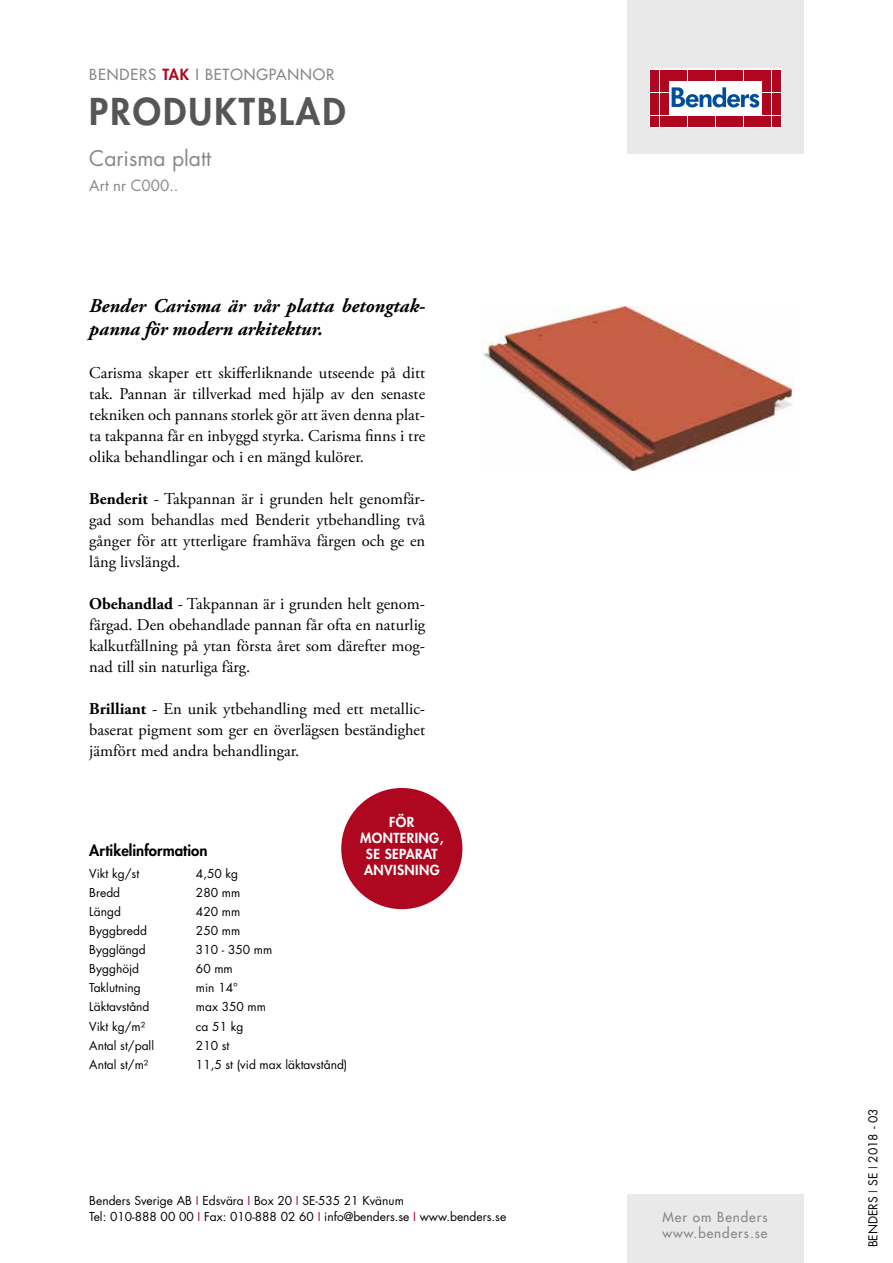
<style>
.page{position:relative;width:893px;height:1263px;background:#fff}
.page>*{position:absolute;margin:0;border:0;box-sizing:border-box;transform-origin:0 0}
.t1{font:800 36px "Futura Std";letter-spacing:.06em;color:#565655}
.t2{font:21px "Futura Std";color:#868786}
.t3{font:italic 700 19.5px/23.4px "Adobe Garamond Pro";color:#000}
.t4{font:16.5px/21px "Adobe Garamond Pro";color:#000;text-align:justify}
.t5{font:500 15px "Futura Std";letter-spacing:.06em;color:#868786}
.t6{font:800 15px "Futura Std";color:#000}
.t7{font:15px "Futura Std";color:#868786}
.t8{font:800 13.5px/16.2px "Futura Std";letter-spacing:.03em;color:#fff;text-align:center}
.t9{font:500 13.5px/16.2px "Futura Std";letter-spacing:.07em;color:#868786}
.t10{font:12px/16.5px "Futura Std";color:#000}
.s1{font-weight:800;color:#ae071f}
.s2{font-weight:700}
.s3{color:#ae071f}
</style>
<div class="page">
<div style="left:627px;top:0;width:177px;height:153px;background:#e9e9e9"></div>
<svg style="left:649px;top:69px;width:132px;height:59px;background:#eac2c8"></svg>
<div style="left:651px;top:70px;width:8px;height:10px;background:#ae071f"></div>
<div style="left:660px;top:70px;width:8px;height:10px;background:#ae071f"></div>
<div style="left:651px;top:81px;width:8px;height:11px;background:#ae071f"></div>
<div style="left:660px;top:81px;width:8px;height:11px;background:#ae071f"></div>
<div style="left:651px;top:93px;width:8px;height:10px;background:#ae071f"></div>
<div style="left:660px;top:93px;width:8px;height:10px;background:#ae071f"></div>
<div style="left:651px;top:104px;width:8px;height:11px;background:#ae071f"></div>
<div style="left:660px;top:104px;width:8px;height:11px;background:#ae071f"></div>
<div style="left:651px;top:116px;width:8px;height:10px;background:#ae071f"></div>
<div style="left:660px;top:116px;width:8px;height:10px;background:#ae071f"></div>
<div style="left:669px;top:70px;width:8px;height:10px;background:#ae071f"></div>
<div style="left:679px;top:70px;width:8px;height:10px;background:#ae071f"></div>
<div style="left:688px;top:70px;width:8px;height:10px;background:#ae071f"></div>
<div style="left:697px;top:70px;width:9px;height:10px;background:#ae071f"></div>
<div style="left:707px;top:70px;width:8px;height:10px;background:#ae071f"></div>
<div style="left:716px;top:70px;width:8px;height:10px;background:#ae071f"></div>
<div style="left:725px;top:70px;width:9px;height:10px;background:#ae071f"></div>
<div style="left:735px;top:70px;width:8px;height:10px;background:#ae071f"></div>
<div style="left:744px;top:70px;width:8px;height:10px;background:#ae071f"></div>
<div style="left:753px;top:70px;width:9px;height:10px;background:#ae071f"></div>
<div style="left:669px;top:116px;width:8px;height:10px;background:#ae071f"></div>
<div style="left:679px;top:116px;width:8px;height:10px;background:#ae071f"></div>
<div style="left:688px;top:116px;width:8px;height:10px;background:#ae071f"></div>
<div style="left:697px;top:116px;width:9px;height:10px;background:#ae071f"></div>
<div style="left:707px;top:116px;width:8px;height:10px;background:#ae071f"></div>
<div style="left:716px;top:116px;width:8px;height:10px;background:#ae071f"></div>
<div style="left:725px;top:116px;width:9px;height:10px;background:#ae071f"></div>
<div style="left:735px;top:116px;width:8px;height:10px;background:#ae071f"></div>
<div style="left:744px;top:116px;width:8px;height:10px;background:#ae071f"></div>
<div style="left:753px;top:116px;width:9px;height:10px;background:#ae071f"></div>
<div style="left:763px;top:70px;width:8px;height:10px;background:#ae071f"></div>
<div style="left:772px;top:70px;width:8px;height:10px;background:#ae071f"></div>
<div style="left:763px;top:81px;width:8px;height:11px;background:#ae071f"></div>
<div style="left:772px;top:81px;width:8px;height:11px;background:#ae071f"></div>
<div style="left:763px;top:93px;width:8px;height:10px;background:#ae071f"></div>
<div style="left:772px;top:93px;width:8px;height:10px;background:#ae071f"></div>
<div style="left:763px;top:104px;width:8px;height:11px;background:#ae071f"></div>
<div style="left:772px;top:104px;width:8px;height:11px;background:#ae071f"></div>
<div style="left:763px;top:116px;width:8px;height:10px;background:#ae071f"></div>
<div style="left:772px;top:116px;width:8px;height:10px;background:#ae071f"></div>
<svg style="left:672px;top:87px;width:87px;height:21px;background:#8fb1d4"></svg>
<div style="left:627px;top:1195px;width:177px;height:68px;background:#e9e9e9"></div>
<img style="left:482px;top:306px;width:311px;height:164px">
<div style="left:341px;top:788px;width:121px;height:121px;background:#ae071f;border-radius:50%"></div>
<p class="t5" style="left:89px;top:65px;width:247px">BENDERS <span class="s1">TAK</span> I BETONGPANNOR</p>
<h1 class="t1" style="left:89px;top:89px;width:258px">PRODUKTBLAD</h1>
<p class="t2" style="left:89px;top:145px;width:123px">Carisma platt</p>
<p class="t7" style="left:89px;top:176px;width:91px">Art nr C000..</p>
<p class="t3" style="left:89px;top:294px;width:337px">Bender Carisma är vår platta betongtak&shy;panna för modern arkitektur.</p>
<p class="t4" style="left:89px;top:363px;width:337px">Carisma skaper ett skifferliknande utseende på ditt tak. Pannan är tillverkad med hjälp av den senaste tekniken och pannans storlek gör att även denna plat&shy;ta takpanna får en inbyggd styrka. Carisma finns i tre olika behandlingar och i en mängd kulörer.</p>
<p class="t4" style="left:89px;top:489px;width:337px"><span class="s2">Benderit</span> - Takpannan är i grunden helt genomfär&shy;gad som behandlas med Benderit ytbehandling två gånger för att ytterligare framhäva färgen och ge en lång livslängd.</p>
<p class="t4" style="left:89px;top:594px;width:337px"><span class="s2">Obehandlad</span> - Takpannan är i grunden helt genom&shy;färgad. Den obehandlade pannan får ofta en naturlig kalkutfällning på ytan första året som därefter mog&shy;nad till sin naturliga färg.</p>
<p class="t4" style="left:89px;top:699px;width:337px"><span class="s2">Brilliant</span> - En unik ytbehandling med ett metallic&shy;baserat pigment som ger en överlägsen beständighet jämfört med andra behandlingar.</p>
<p class="t6" style="left:89px;top:840px;width:120px">Artikelinformation</p>
<p class="t10" style="left:89px;top:865px;width:51px">Vikt kg/st</p>
<p class="t10" style="left:196px;top:865px;width:44px">4,50 kg</p>
<p class="t10" style="left:89px;top:884px;width:32px">Bredd</p>
<p class="t10" style="left:196px;top:884px;width:46px">280 mm</p>
<p class="t10" style="left:89px;top:903px;width:33px">Längd</p>
<p class="t10" style="left:196px;top:903px;width:46px">420 mm</p>
<p class="t10" style="left:89px;top:922px;width:59px">Byggbredd</p>
<p class="t10" style="left:196px;top:922px;width:46px">250 mm</p>
<p class="t10" style="left:89px;top:941px;width:58px">Bygglängd</p>
<p class="t10" style="left:196px;top:941px;width:78px">310 - 350 mm</p>
<p class="t10" style="left:89px;top:961px;width:51px">Bygghöjd</p>
<p class="t10" style="left:196px;top:961px;width:38px">60 mm</p>
<p class="t10" style="left:89px;top:980px;width:53px">Taklutning</p>
<p class="t10" style="left:196px;top:980px;width:43px">min 14°</p>
<p class="t10" style="left:89px;top:999px;width:62px">Läktavstånd</p>
<p class="t10" style="left:196px;top:999px;width:72px">max 350 mm</p>
<p class="t10" style="left:89px;top:1018px;width:57px">Vikt kg/m²</p>
<p class="t10" style="left:196px;top:1018px;width:49px">ca 51 kg</p>
<p class="t10" style="left:89px;top:1037px;width:66px">Antal st/pall</p>
<p class="t10" style="left:196px;top:1037px;width:35px">210 st</p>
<p class="t10" style="left:89px;top:1056px;width:61px">Antal st/m²</p>
<p class="t10" style="left:196px;top:1056px;width:153px">11,5 st (vid max läktavstånd)</p>
<p class="t8" style="left:360px;top:814px;width:85px">FÖR<br>MONTERING,<br>SE SEPARAT<br>ANVISNING</p>
<p class="t10" style="left:89px;top:1192px;width:418px">Benders Sverige AB <span class="s3">I</span> Edsvära <span class="s3">I</span> Box 20 <span class="s3">I</span> SE-535 21 Kvänum<br>Tel: 010-888 00 00 <span class="s3">I</span> Fax: 010-888 02 60 <span class="s3">I</span> info@benders.se <span class="s3">I</span> www.benders.se</p>
<p class="t9" style="left:662px;top:1209px;width:107px">Mer om Benders www.benders.se</p>
<p class="t10" style="left:865px;top:1247px;width:140px;rotate:-90deg">BENDERS <span class="s3">I</span> SE <span class="s3">I</span> 2018 - 03</p>
</div>
